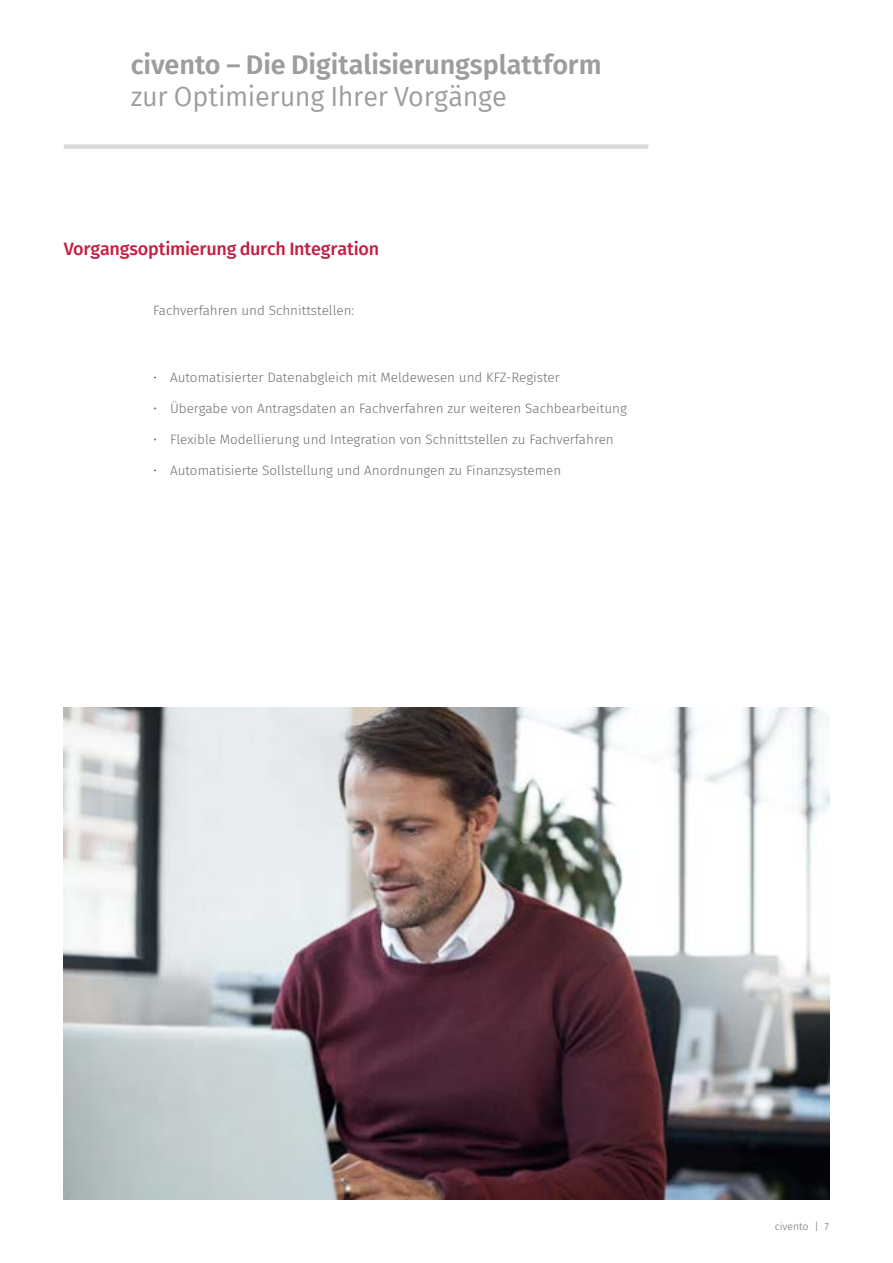
<style>
.page{position:relative;width:893px;height:1263px;background:#fff}
.page>*{position:absolute;margin:0;border:0;box-sizing:border-box;transform-origin:0 0}
.t1{font:600 27px "Fira Sans";letter-spacing:-.005em;color:#9c9d9d}
.t2{font:27px "Fira Sans";letter-spacing:-.01em;color:#9c9d9d}
.t3{font:500 18px "Fira Sans";letter-spacing:-.015em;color:#c61d3f}
.t4{font:300 13.5px "Fira Sans";color:#6f7070}
.t5{font:300 10.5px "Fira Sans";color:#6f7070}
</style>
<div class="page">
<img style="left:64px;top:708px;width:765px;height:491px">
<div style="left:64px;top:144px;width:584px;height:5px;background:#dadada"></div>
<h1 class="t1" style="left:131px;top:43px;width:472px">civento – Die Digitalisierungsplattform</h1>
<h1 class="t2" style="left:131px;top:76px;width:377px">zur Optimierung Ihrer Vorgänge</h1>
<h2 class="t3" style="left:64px;top:234px;width:317px">Vorgangsoptimierung durch Integration</h2>
<p class="t4" style="left:153px;top:300px;width:203px">Fachverfahren und Schnittstellen:</p>
<p class="t4" style="left:153px;top:367px;width:408px">• Automatisierter Datenabgleich mit Meldewesen und KFZ-Register</p>
<p class="t4" style="left:153px;top:398px;width:475px">• Übergabe von Antragsdaten an Fachverfahren zur weiteren Sachbearbeitung</p>
<p class="t4" style="left:153px;top:429px;width:462px">• Flexible Modellierung und Integration von Schnittstellen zu Fachverfahren</p>
<p class="t4" style="left:153px;top:460px;width:410px">• Automatisierte Sollstellung und Anordnungen zu Finanzsystemen</p>
<p class="t5" style="left:775px;top:1219px;width:56px">civento | 7</p>
</div>
